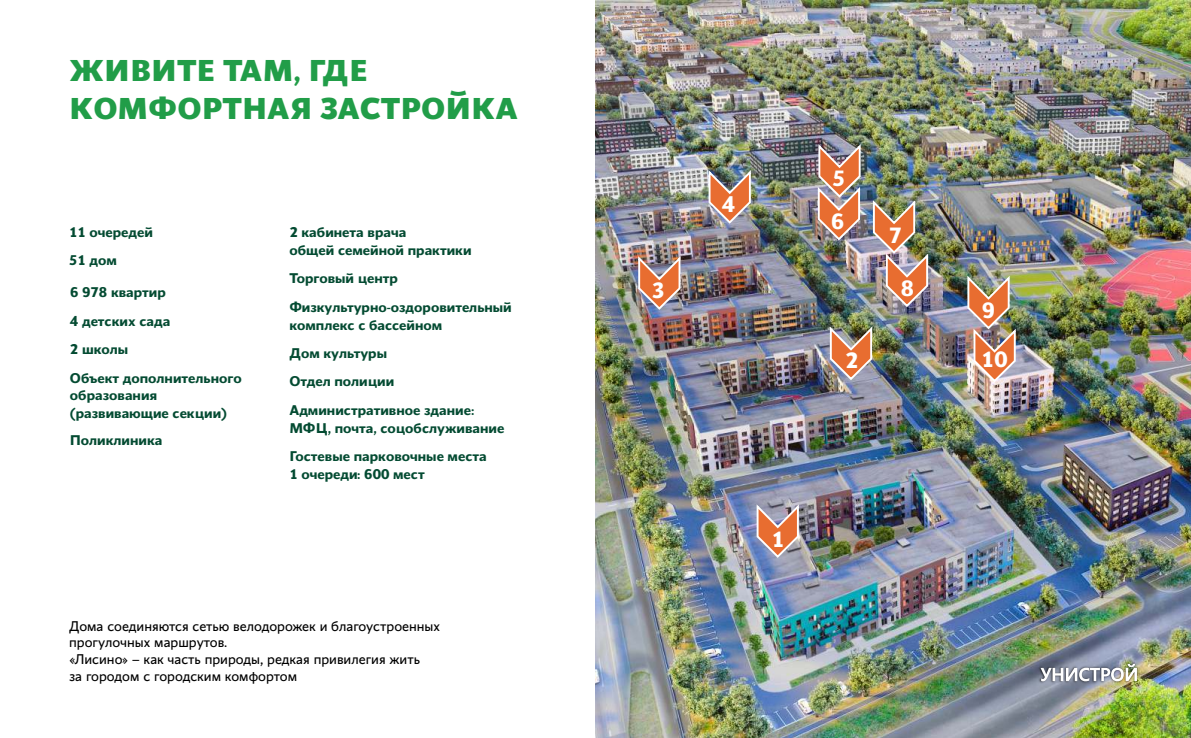
<style>
.page{position:relative;width:1191px;height:738px;background:#fff}
.page>*{position:absolute;margin:0;border:0;box-sizing:border-box;transform-origin:0 0}
.t1{font:800 30px/37.4px "Conqueror Sans";color:#219d48}
.t2{font:700 22px/42.7px "Conqueror Sans";color:#fff}
.t3{font:700 14px/28.4px "Conqueror Sans";color:#044b32}
.t4{font:14px/16.9px "Conqueror Sans";color:#000}
</style>
<div class="page">
<img style="left:595px;top:0;width:595px;height:737px">
<img style="left:1037px;top:660px;width:102px;height:23px">
<svg style="left:1040px;top:663px;width:97px;height:17px"></svg>
<svg style="left:755px;top:501px;width:45px;height:58px;background:#c19286"></svg>
<img style="left:829px;top:324px;width:44px;height:57px">
<img style="left:637px;top:254px;width:44px;height:57px">
<img style="left:707px;top:168px;width:45px;height:57px">
<img style="left:817px;top:142px;width:44px;height:100px">
<img style="left:872px;top:198px;width:57px;height:110px">
<img style="left:966px;top:273px;width:50px;height:110px">
<h1 class="t1" style="left:69px;top:55px;width:450px">ЖИВИТЕ ТАМ, ГДЕ<br>КОМФОРТНАЯ ЗАСТРОЙКА</h1>
<p class="t3" style="left:69px;top:219px;width:86px;line-height:28.1px">11 очередей<br>51 дом</p>
<p class="t3" style="left:70px;top:279px;width:97px">6 978 квартир</p>
<p class="t3" style="left:70px;top:308px;width:102px">4 детских сада</p>
<p class="t3" style="left:70px;top:336px;width:60px">2 школы</p>
<p class="t3" style="left:70px;top:370px;width:173px;line-height:17.6px">Объект дополнительного образования (развивающие секции)</p>
<p class="t3" style="left:70px;top:426px;width:94px">Поликлиника</p>
<p class="t3" style="left:289px;top:224px;width:184px;line-height:17.6px">2 кабинета врача<br>общей семейной практики</p>
<p class="t3" style="left:289px;top:265px;width:224px">Торговый центр<br>Физкультурно-оздоровительный</p>
<p class="t3" style="left:289px;top:312px;width:186px">комплекс с бассейном<br>Дом культуры<br>Отдел полиции<br>Административное здание:</p>
<p class="t3" style="left:289px;top:414px;width:216px">МФЦ, почта, соцобслуживание<br>Гостевые парковочные места</p>
<p class="t3" style="left:289px;top:460px;width:137px">1 очереди: 600 мест</p>
<p class="t4" style="left:69px;top:618px;width:372px">Дома соединяются сетью велодорожек и благоустроенных прогулочных маршрутов.<br>«Лисино» – как часть природы, редкая привилегия жить<br>за городом с городским комфортом</p>
<h2 class="t2" style="left:651px;top:271px;width:15px">3</h2>
<h2 class="t2" style="left:722px;top:185px;width:15px">4</h2>
<h2 class="t2" style="left:831px;top:159px;width:15px">5<br>6</h2>
<h2 class="t2" style="left:845px;top:341px;width:15px">2</h2>
<h2 class="t2" style="left:888px;top:215px;width:15px">7</h2>
<h2 class="t2" style="left:900px;top:269px;width:15px">8</h2>
<h2 class="t2" style="left:771px;top:519px;width:15px">1</h2>
<h2 class="t2" style="left:982px;top:291px;width:15px">9</h2>
<h2 class="t2" style="left:981px;top:340px;width:28px">10</h2>
</div>
